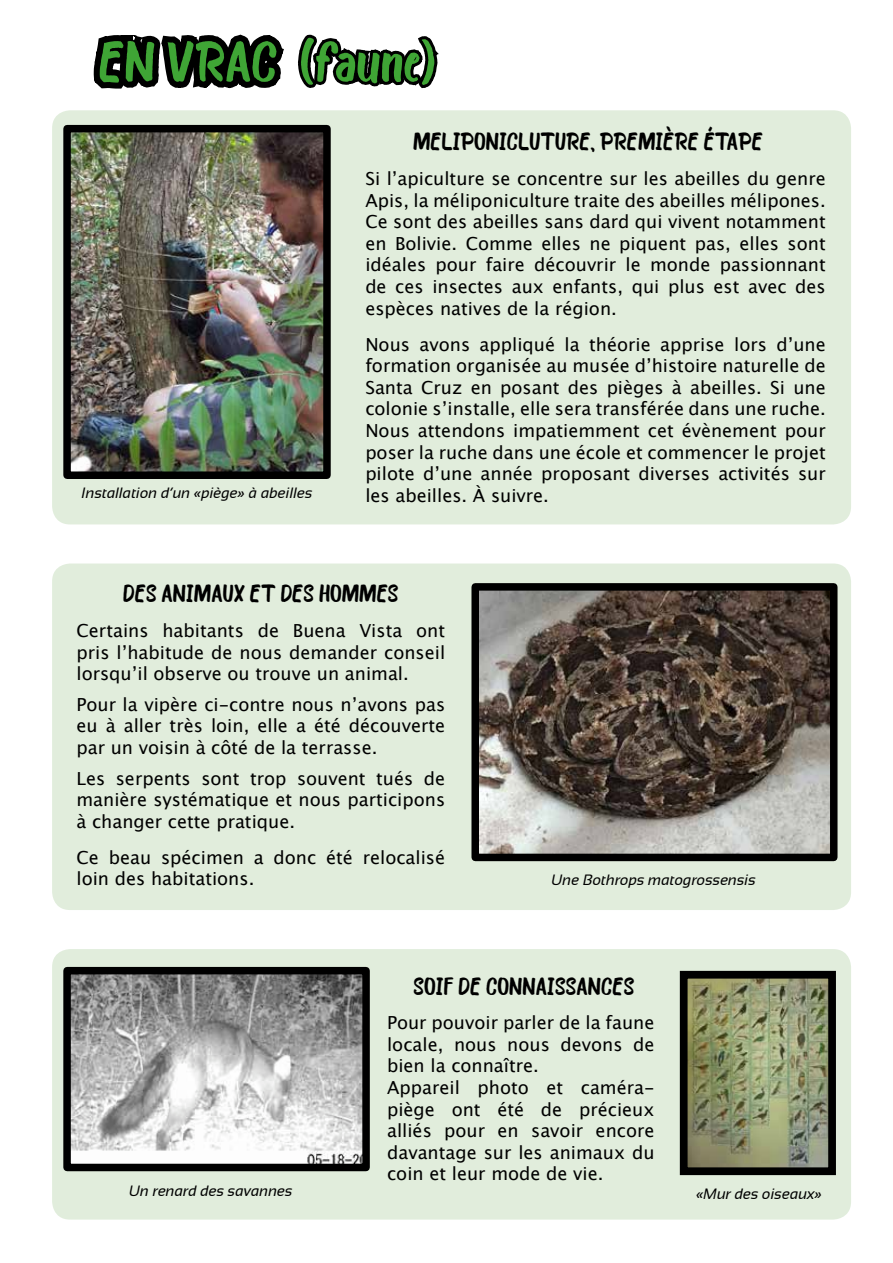
<style>
.page{position:relative;width:893px;height:1263px;background:#fff}
.page>*{position:absolute;margin:0;border:0;box-sizing:border-box;transform-origin:0 0}
.t1{font:55.5px "Bosk";color:#3fa535}
.t2{font:24px "Bosk";color:#000}
.t3{font:18px/21.6px "Lucida Grande";color:#000;text-align:justify}
.t4{font:italic 15px "Sansation";color:#000}
</style>
<div class="page">
<svg style="left:93px;top:34px;width:346px;height:55px"></svg>
<div style="left:52px;top:110px;width:799px;height:414px;background:#e1eddc;border-radius:18px"></div>
<div style="left:52px;top:563px;width:799px;height:347px;background:#e1eddc;border-radius:18px"></div>
<div style="left:52px;top:949px;width:799px;height:270px;background:#e1eddc;border-radius:18px"></div>
<img style="left:480px;top:592px;width:348px;height:260px">
<div style="left:471px;top:583px;width:366px;height:278px;border:8px solid #000"></div>
<img style="left:689px;top:980px;width:138px;height:186px">
<div style="left:680px;top:971px;width:156px;height:204px;border:8px solid #000"></div>
<img style="left:72px;top:976px;width:289px;height:186px">
<div style="left:63px;top:967px;width:307px;height:204px;border:8px solid #000"></div>
<img style="left:72px;top:134px;width:250px;height:336px">
<div style="left:63px;top:125px;width:268px;height:354px;border:8px solid #000"></div>
<h1 class="t1" style="left:99px;top:27px;width:338px">EN VRAC (faune)</h1>
<p class="t4" style="left:82px;top:485px;width:232px">Installation d’un «piège» à abeilles</p>
<h2 class="t2" style="left:413px;top:127px;width:351px">MELIPONICLUTURE, PREMIÈRE ÉTAPE</h2>
<p class="t3" style="left:365px;top:168px;width:462px">Si l’apiculture se concentre sur les abeilles du genre Apis, la méliponiculture traite des abeilles mélipones.<br>Ce sont des abeilles sans dard qui vivent notamment en Bolivie. Comme elles ne piquent pas, elles sont idéales pour faire découvrir le monde passionnant de ces insectes aux enfants, qui plus est avec des espèces natives de la région.</p>
<p class="t3" style="left:365px;top:334px;width:462px">Nous avons appliqué la théorie apprise lors d’une formation organisée au musée d’histoire naturelle de Santa Cruz en posant des pièges à abeilles. Si une colonie s’installe, elle sera transférée dans une ruche.<br>Nous attendons impatiemment cet évènement pour poser la ruche dans une école et commencer le projet pilote d’une année proposant diverses activités sur les abeilles. À suivre.</p>
<h2 class="t2" style="left:123px;top:579px;width:277px">DES ANIMAUX ET DES HOMMES</h2>
<p class="t3" style="left:76px;top:620px;width:370px">Certains habitants de Buena Vista ont pris l’habitude de nous demander conseil lorsqu’il observe ou trouve un animal.</p>
<p class="t3" style="left:76px;top:694px;width:370px">Pour la vipère ci-contre nous n’avons pas eu à aller très loin, elle a été découverte par un voisin à côté de la terrasse.</p>
<p class="t3" style="left:76px;top:768px;width:370px">Les serpents sont trop souvent tués de manière systématique et nous participons à changer cette pratique.</p>
<p class="t3" style="left:76px;top:847px;width:370px">Ce beau spécimen a donc été relocalisé loin des habitations.</p>
<p class="t4" style="left:551px;top:871px;width:206px">Une Bothrops matogrossensis</p>
<h2 class="t2" style="left:414px;top:971px;width:222px">SOIF DE CONNAISSANCES</h2>
<p class="t4" style="left:129px;top:1182px;width:165px">Un renard des savannes</p>
<p class="t3" style="left:387px;top:1012px;width:269px;text-align:left">Pour pouvoir parler de la faune locale, nous nous devons de bien la connaître.<br>Appareil photo et caméra&shy;piège ont été de précieux alliés pour en savoir encore davantage sur les animaux du coin et leur mode de vie.</p>
<p class="t4" style="left:696px;top:1185px;width:128px">«Mur des oiseaux»</p>
</div>
